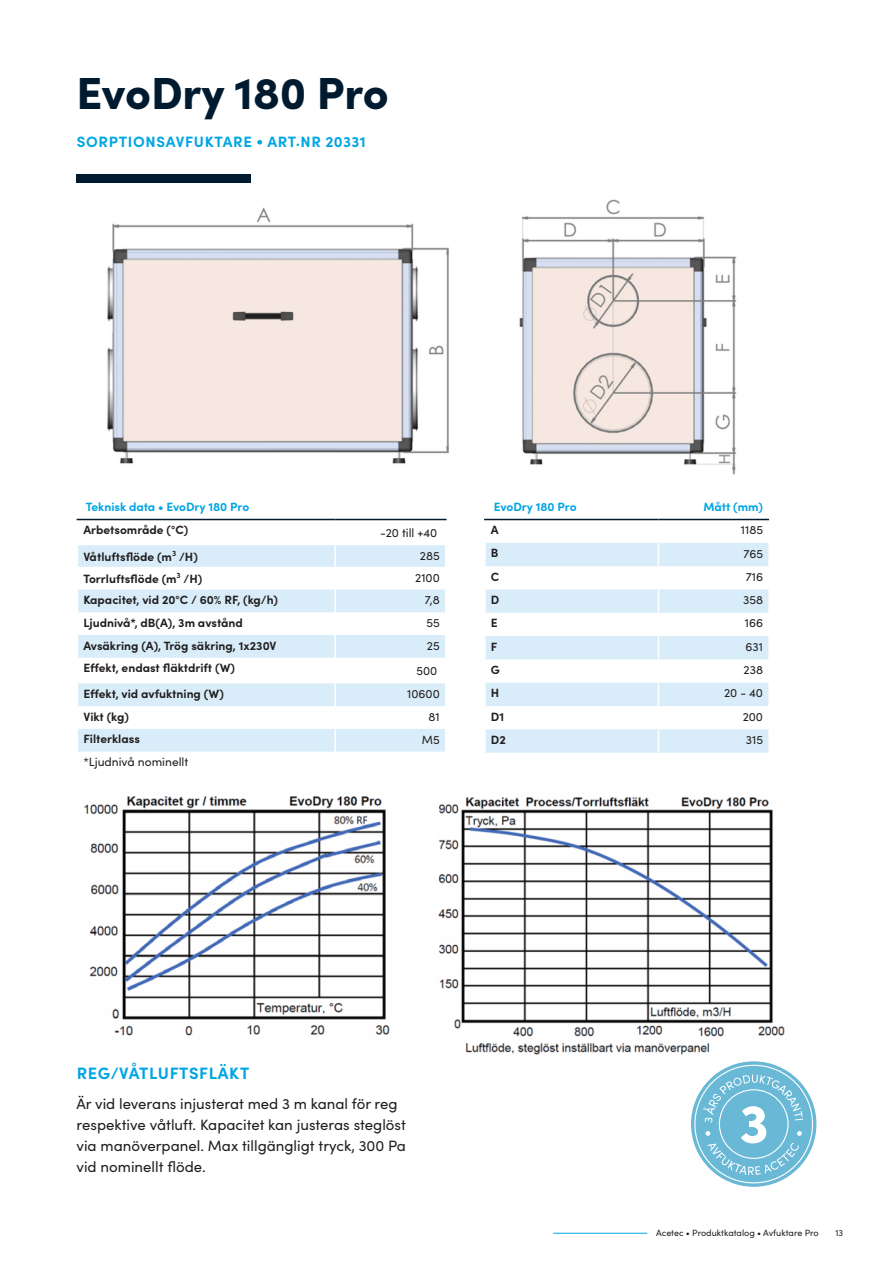
<style>
.page{position:relative;width:893px;height:1263px;background:#fff}
.page>*{position:absolute;margin:0;border:0;box-sizing:border-box;transform-origin:0 0}
.Heading-orange{font:900 45px "Sofia Pro";letter-spacing:-.005em;color:#001b30}
.Sub_heading{font:700 16.5px "Sofia Pro";letter-spacing:.04em;color:#00a5e3}
.Body_copy{font:15px/21px "Sofia Pro";color:#231f20}
.Sub_heading-2{font:700 15px "Sofia Pro";letter-spacing:.045em;color:#00a5e3}
.Body_copy_bold{font:700 12px "Sofia Pro";color:#231f20}
.Body_copy-2{font:12px "Sofia Pro";color:#231f20}
.Body_copy_bold-2{font:700 12px "Sofia Pro";color:#00a5e3}
.Body_copy_bold-3{font:12px "Sofia Pro";color:#231f20}
.t1{font:9px "Sofia Pro";color:#231f20}
</style>
<div class="page">
<hr style="left:553px;top:1233px;width:94px;height:1px;background:#00a5e3">
<div style="left:77px;top:174px;width:174px;height:9px;background:#001b30"></div>
<svg style="left:78px;top:545px;width:367px;height:207px;fill:#d8edf9"></svg>
<hr style="left:334px;top:567px;width:2px;height:22px;background:#fff">
<hr style="left:334px;top:612px;width:2px;height:23px;background:#fff">
<hr style="left:334px;top:658px;width:2px;height:25px;background:#fff">
<hr style="left:334px;top:706px;width:2px;height:23px;background:#fff">
<hr style="left:334px;top:545px;width:2px;height:22px;background:#fff">
<hr style="left:334px;top:589px;width:2px;height:23px;background:#fff">
<hr style="left:334px;top:635px;width:2px;height:23px;background:#fff">
<hr style="left:334px;top:683px;width:2px;height:23px;background:#fff">
<hr style="left:334px;top:729px;width:2px;height:23px;background:#fff">
<hr style="left:77px;top:519px;width:258px;height:1px;background:#001b30">
<hr style="left:335px;top:519px;width:112px;height:1px;background:#001b30">
<svg style="left:486px;top:520px;width:283px;height:1px"></svg>
<svg style="left:485px;top:543px;width:283px;height:210px;fill:#d8edf9"></svg>
<hr style="left:484px;top:543px;width:2px;height:23px;background:#fff">
<svg style="left:658px;top:543px;width:1px;height:23px"></svg>
<hr style="left:484px;top:589px;width:2px;height:24px;background:#fff">
<svg style="left:658px;top:589px;width:1px;height:24px"></svg>
<hr style="left:484px;top:636px;width:2px;height:23px;background:#fff">
<svg style="left:658px;top:636px;width:1px;height:23px"></svg>
<hr style="left:484px;top:683px;width:2px;height:23px;background:#fff">
<svg style="left:658px;top:683px;width:1px;height:23px"></svg>
<hr style="left:484px;top:729px;width:2px;height:24px;background:#fff">
<svg style="left:658px;top:729px;width:1px;height:24px"></svg>
<hr style="left:484px;top:519px;width:174px;height:1px;background:#001b30">
<hr style="left:658px;top:519px;width:111px;height:1px;background:#001b30">
<svg style="left:694px;top:1064px;width:120px;height:120px"></svg>
<img style="left:84px;top:796px;width:701px;height:259px">
<img style="left:107px;top:199px;width:630px;height:276px">
<p class="Heading-orange" style="left:77px;top:57px;width:314px">EvoDry 180 Pro</p>
<p class="Sub_heading-2" style="left:77px;top:130px;width:290px">SORPTIONSAVFUKTARE • ART.NR 20331</p>
<p class="Body_copy_bold-2" style="left:86px;top:498px;width:165px">Teknisk data • EvoDry 180 Pro</p>
<p class="Body_copy_bold" style="left:83px;top:521px;width:106px">Arbetsområde (°C)</p>
<p class="Body_copy-2" style="left:380px;top:524px;width:59px">-20 till +40</p>
<p class="Body_copy_bold" style="left:83px;top:547px;width:116px">Våtluftsflöde (m<sup>3</sup> /H)</p>
<p class="Body_copy-2" style="left:420px;top:547px;width:21px">285</p>
<p class="Body_copy_bold" style="left:83px;top:569px;width:120px">Torrluftsflöde (m<sup>3</sup> /H)</p>
<p class="Body_copy-2" style="left:415px;top:568px;width:26px">2100</p>
<p class="Body_copy_bold" style="left:83px;top:591px;width:196px">Kapacitet, vid 20°C / 60% RF, (kg/h)</p>
<p class="Body_copy-2" style="left:425px;top:591px;width:16px">7,8</p>
<p class="Body_copy_bold" style="left:83px;top:613px;width:161px">Ljudnivå*, dB(A), 3m avstånd</p>
<p class="Body_copy-2" style="left:426px;top:614px;width:15px">55</p>
<p class="Body_copy_bold" style="left:83px;top:636px;width:195px">Avsäkring (A), Trög säkring, 1x230V</p>
<p class="Body_copy-2" style="left:427px;top:637px;width:14px">25</p>
<p class="Body_copy_bold" style="left:83px;top:659px;width:153px">Effekt, endast fläktdrift (W)</p>
<p class="Body_copy-2" style="left:416px;top:662px;width:22px">500</p>
<p class="Body_copy_bold" style="left:83px;top:684px;width:142px">Effekt, vid avfuktning (W)</p>
<p class="Body_copy-2" style="left:407px;top:685px;width:34px">10600</p>
<p class="Body_copy_bold" style="left:83px;top:707px;width:47px">Vikt (kg)</p>
<p class="Body_copy-2" style="left:429px;top:708px;width:13px">81</p>
<p class="Body_copy_bold" style="left:83px;top:730px;width:58px">Filterklass</p>
<p class="Body_copy-2" style="left:422px;top:730px;width:19px">M5</p>
<p class="Body_copy_bold-3" style="left:83px;top:753px;width:106px">*Ljudnivå nominellt</p>
<p class="Body_copy_bold-2" style="left:494px;top:498px;width:84px">EvoDry 180 Pro</p>
<p class="Body_copy_bold-2" style="left:703px;top:498px;width:61px">Mått (mm)</p>
<p class="Body_copy_bold" style="left:491px;top:521px;width:9px">A</p>
<p class="Body_copy-2" style="left:741px;top:521px;width:24px">1185</p>
<p class="Body_copy_bold" style="left:491px;top:544px;width:9px">B</p>
<p class="Body_copy-2" style="left:743px;top:544px;width:21px">765</p>
<p class="Body_copy_bold" style="left:491px;top:567px;width:10px">C</p>
<p class="Body_copy-2" style="left:746px;top:568px;width:19px">716</p>
<p class="Body_copy_bold" style="left:491px;top:591px;width:10px">D</p>
<p class="Body_copy-2" style="left:743px;top:591px;width:21px">358</p>
<p class="Body_copy_bold" style="left:491px;top:614px;width:8px">E</p>
<p class="Body_copy-2" style="left:745px;top:614px;width:20px">166</p>
<p class="Body_copy_bold" style="left:491px;top:637px;width:8px">F</p>
<p class="Body_copy-2" style="left:746px;top:638px;width:19px">631</p>
<p class="Body_copy_bold" style="left:491px;top:660px;width:11px">G</p>
<p class="Body_copy-2" style="left:744px;top:661px;width:21px">238</p>
<p class="Body_copy_bold" style="left:491px;top:684px;width:10px">H</p>
<p class="Body_copy-2" style="left:724px;top:684px;width:41px">20 - 40</p>
<p class="Body_copy_bold" style="left:491px;top:707px;width:15px">D1</p>
<p class="Body_copy-2" style="left:743px;top:708px;width:22px">200</p>
<p class="Body_copy_bold" style="left:491px;top:730px;width:17px">D2</p>
<p class="Body_copy-2" style="left:746px;top:731px;width:19px">315</p>
<p class="Sub_heading" style="left:77px;top:1061px;width:174px">REG/VÅTLUFTSFLÄKT</p>
<p class="Body_copy" style="left:77px;top:1092px;width:331px">Är vid leverans injusterat med 3 m kanal för reg respektive våtluft. Kapacitet kan justeras steglöst via manöverpanel. Max tillgängligt tryck, 300 Pa vid nominellt flöde.</p>
<p class="t1" style="left:656px;top:1226px;width:164px">Acetec • Produktkatalog • Avfuktare Pro</p>
<p class="t1" style="left:835px;top:1226px;width:9px">13</p>
</div>
